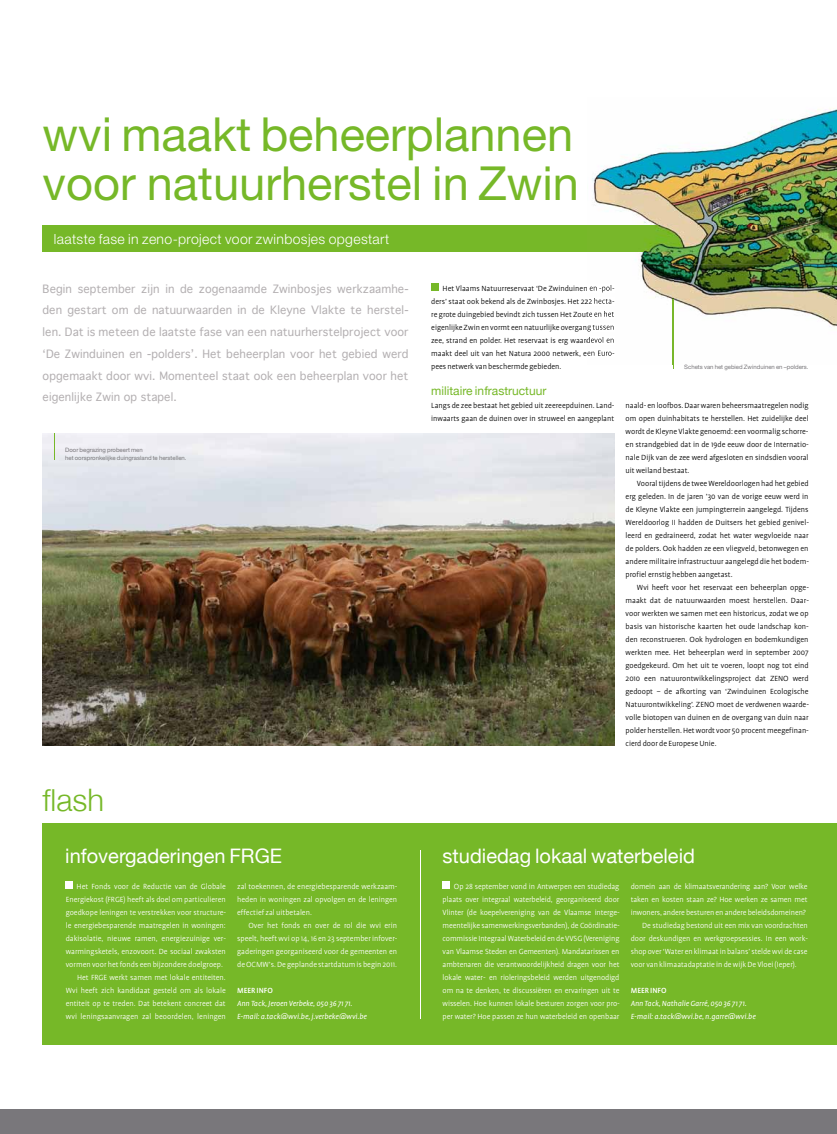
<style>
.page{position:relative;width:837px;height:1134px;background:#fff}
.page>*{position:absolute;margin:0;border:0;box-sizing:border-box;transform-origin:0 0}
.t1{font:47px/49px "Helvetica Neue LT Std";color:#76b828}
.t2{font:300 31px "Helvetica Neue";color:#76b828}
.t3{font:20px "Helvetica Neue";color:#fff}
.t4{font:300 14px "Helvetica Neue LT Std";letter-spacing:.025em;color:#fff}
.t5{font:12px "Helvetica Neue";color:#76b828}
.t6{font:11px/21.7px "Geneva";letter-spacing:.01em;color:#b3afb1;text-align:justify}
.t7{font:300 8.5px/13px "Profile";color:#000;text-align:justify}
.t8{font:300 8.5px/13px "Profile";color:#fff;text-align:justify}
.t9{font:italic 8.5px/13px "Profile";color:#fff}
.t10{font:500 8.5px "Profile";color:#fff}
.t11{font:6px/8px "Helvetica Neue LT Std";color:#79777b}
</style>
<div class="page">
<div style="left:0;top:1110px;width:836px;height:24px;background:#79777b"></div>
<hr style="left:672px;top:280px;width:1px;height:89px;background:#76b828">
<div style="left:43px;top:824px;width:793px;height:221px;background:#76b828"></div>
<div style="left:43px;top:226px;width:793px;height:26px;background:#76b828"></div>
<hr style="left:420px;top:850px;width:1px;height:169px;background:#fff">
<div style="left:65px;top:882px;width:7px;height:7px;background:#fff"></div>
<div style="left:442px;top:882px;width:7px;height:7px;background:#fff"></div>
<img style="left:43px;top:434px;width:571px;height:312px">
<img style="left:587px;top:108px;width:249px;height:257px">
<img style="left:672px;top:280px;width:1px;height:85px">
<img style="left:587px;top:285px;width:27px;height:7px">
<img style="left:587px;top:298px;width:27px;height:8px">
<img style="left:587px;top:311px;width:27px;height:8px">
<img style="left:587px;top:324px;width:27px;height:8px">
<img style="left:587px;top:337px;width:27px;height:8px">
<img style="left:587px;top:350px;width:27px;height:7px">
<img style="left:587px;top:226px;width:249px;height:26px">
<div style="left:431px;top:284px;width:7px;height:7px;background:#76b828"></div>
<svg style="left:54px;top:434px;width:1px;height:26px"></svg>
<h1 class="t1" style="left:43px;top:109px;width:537px">wvi maakt beheerplannen voor natuurherstel in Zwin</h1>
<h3 class="t4" style="left:54px;top:230px;width:336px">laatste fase in zeno-project voor zwinbosjes opgestart</h3>
<p class="t6" style="left:43px;top:278px;width:367px">Begin september zijn in de zogenaamde Zwinbosjes werkzaamhe&shy;den gestart om de natuurwaarden in de Kleyne Vlakte te herstel&shy;len. Dat is meteen de laatste fase van een natuurherstelproject voor ‘De Zwinduinen en -polders’. Het beheerplan voor het gebied werd opgemaakt door wvi. Momenteel staat ook een beheerplan voor het eigenlijke Zwin op stapel.</p>
<p class="t7" style="left:431px;top:282px;width:185px;text-indent:11px">Het Vlaams Natuurreservaat ‘De Zwinduinen en -pol&shy;ders’ staat ook bekend als de Zwinbosjes. Het 222 hecta&shy;re grote duingebied bevindt zich tussen Het Zoute en het eigenlijke Zwin en vormt een natuurlijke overgang tussen zee, strand en polder. Het reservaat is erg waardevol en maakt deel uit van het Natura 2000 netwerk, een Euro&shy;pees netwerk van beschermde gebieden.</p>
<h3 class="t5" style="left:431px;top:383px;width:117px">militaire infrastructuur</h3>
<p class="t7" style="left:431px;top:399px;width:185px">Langs de zee bestaat het gebied uit zeereepduinen. Land&shy;inwaarts gaan de duinen over in struweel en aangeplant</p>
<p class="t11" style="left:65px;top:445px;width:123px">Door begrazing probeert men<br>het oorspronkelijke duingrasland te herstellen.</p>
<p class="t11" style="left:684px;top:362px;width:126px">Schets van het gebied Zwinduinen en –polders.</p>
<p class="t7" style="left:625px;top:399px;width:185px">naald- en loofbos. Daar waren beheersmaatregelen nodig om open duinhabitats te herstellen. Het zuidelijke deel wordt de Kleyne Vlakte genoemd: een voormalig schorre&shy;en strandgebied dat in de 19de eeuw door de Internatio&shy;nale Dijk van de zee werd afgesloten en sindsdien vooral uit weiland bestaat.</p>
<p class="t7" style="left:625px;top:477px;width:185px;text-indent:11px">Vooral tijdens de twee Wereldoorlogen had het gebied erg geleden. In de jaren ’30 van de vorige eeuw werd in de Kleyne Vlakte een jumpingterrein aangelegd. Tijdens Wereldoorlog II hadden de Duitsers het gebied genivel&shy;leerd en gedraineerd, zodat het water wegvloeide naar de polders. Ook hadden ze een vliegveld, betonwegen en andere militaire infrastructuur aangelegd die het bodem&shy;profiel ernstig hebben aangetast.</p>
<p class="t7" style="left:625px;top:581px;width:185px;text-indent:11px">Wvi heeft voor het reservaat een beheerplan opge&shy;maakt dat de natuurwaarden moest herstellen. Daar&shy;voor werkten we samen met een historicus, zodat we op basis van historische kaarten het oude landschap kon&shy;den reconstrueren. Ook hydrologen en bodemkundigen werkten mee. Het beheerplan werd in september 2007 goedgekeurd. Om het uit te voeren, loopt nog tot eind 2010 een natuurontwikkelingsproject dat ZENO werd gedoopt – de afkorting van ‘Zwinduinen Ecologische Natuurontwikkeling’. ZENO moet de verdwenen waarde&shy;volle biotopen van duinen en de overgang van duin naar polder herstellen. Het wordt voor 50 procent meegefinan&shy;cierd door de Europese Unie.</p>
<h2 class="t2" style="left:43px;top:781px;width:63px">flash</h2>
<h3 class="t3" style="left:65px;top:844px;width:218px">infovergaderingen FRGE</h3>
<p class="t8" style="left:77px;top:880px;width:151px">Het Fonds voor de Reductie van de Globale</p>
<p class="t8" style="left:66px;top:893px;width:161px">Energiekost (FRGE) heeft als doel om particulieren</p>
<p class="t8" style="left:66px;top:906px;width:162px">goedkope leningen te verstrekken voor structure-</p>
<p class="t8" style="left:66px;top:919px;width:161px">le energiebesparende maatregelen in woningen:</p>
<p class="t8" style="left:66px;top:932px;width:162px">dakisolatie, nieuwe ramen, energiezuinige ver-</p>
<p class="t8" style="left:66px;top:945px;width:161px">warmingsketels, enzovoort. De sociaal zwaksten</p>
<p class="t8" style="left:66px;top:958px;width:159px">vormen voor het fonds een bijzondere doelgroep.</p>
<p class="t8" style="left:77px;top:971px;width:150px">Het FRGE werkt samen met lokale entiteiten.</p>
<p class="t8" style="left:66px;top:984px;width:161px">Wvi heeft zich kandidaat gesteld om als lokale</p>
<p class="t8" style="left:66px;top:997px;width:161px">entiteit op te treden. Dat betekent concreet dat</p>
<p class="t8" style="left:66px;top:1010px;width:161px">wvi leningsaanvragen zal beoordelen, leningen</p>
<p class="t8" style="left:237px;top:880px;width:162px">zal toekennen, de energiebesparende werkzaam&shy;heden in woningen zal opvolgen en de leningen effectief zal uitbetalen.</p>
<p class="t8" style="left:237px;top:919px;width:162px;text-indent:11px">Over het fonds en over de rol die wvi erin speelt, heeft wvi op 14, 16 en 23 september infover&shy;gaderingen georganiseerd voor de gemeenten en de OCMW’s. De geplande startdatum is begin 2011.</p>
<p class="t10" style="left:237px;top:986px;width:37px">MEER INFO</p>
<p class="t9" style="left:237px;top:997px;width:131px">Ann Tack, Jeroen Verbeke, 050 36 71 71.<br>E-mail: a.tack@wvi.be, j.verbeke@wvi.be</p>
<h3 class="t3" style="left:442px;top:844px;width:254px">studiedag lokaal waterbeleid</h3>
<p class="t8" style="left:442px;top:880px;width:179px;text-indent:11px">Op 28 september vond in Antwerpen een studiedag plaats over integraal waterbeleid, georganiseerd door Vlinter (de koepelvereniging van de Vlaamse interge&shy;meentelijke samenwerkingsverbanden), de Coördinatie&shy;commissie Integraal Waterbeleid en de VVSG (Vereniging van Vlaamse Steden en Gemeenten). Mandatarissen en ambtenaren die verantwoordelijkheid dragen voor het lokale water- en rioleringsbeleid werden uitgenodigd om na te denken, te discussiëren en ervaringen uit te wisselen. Hoe kunnen lokale besturen zorgen voor pro&shy;per water? Hoe passen ze hun waterbeleid en openbaar</p>
<p class="t8" style="left:630px;top:880px;width:178px">domein aan de klimaatsverandering aan? Voor welke</p>
<p class="t8" style="left:630px;top:893px;width:178px">taken en kosten staan ze? Hoe werken ze samen met</p>
<p class="t8" style="left:630px;top:906px;width:176px">inwoners, andere besturen en andere beleidsdomeinen?</p>
<p class="t8" style="left:642px;top:919px;width:167px">De studiedag bestond uit een mix van voordrachten</p>
<p class="t8" style="left:630px;top:932px;width:179px">door deskundigen en werkgroepsessies. In een work-</p>
<p class="t8" style="left:630px;top:945px;width:178px">shop over ‘Water en klimaat in balans’ stelde wvi de case</p>
<p class="t8" style="left:630px;top:958px;width:167px">voor van klimaatadaptatie in de wijk De Vloei (Ieper).</p>
<p class="t10" style="left:630px;top:986px;width:37px">MEER INFO</p>
<p class="t9" style="left:630px;top:997px;width:126px">Ann Tack, Nathalie Garré, 050 36 71 71.<br>E-mail: a.tack@wvi.be, n.garre@wvi.be</p>
</div>
